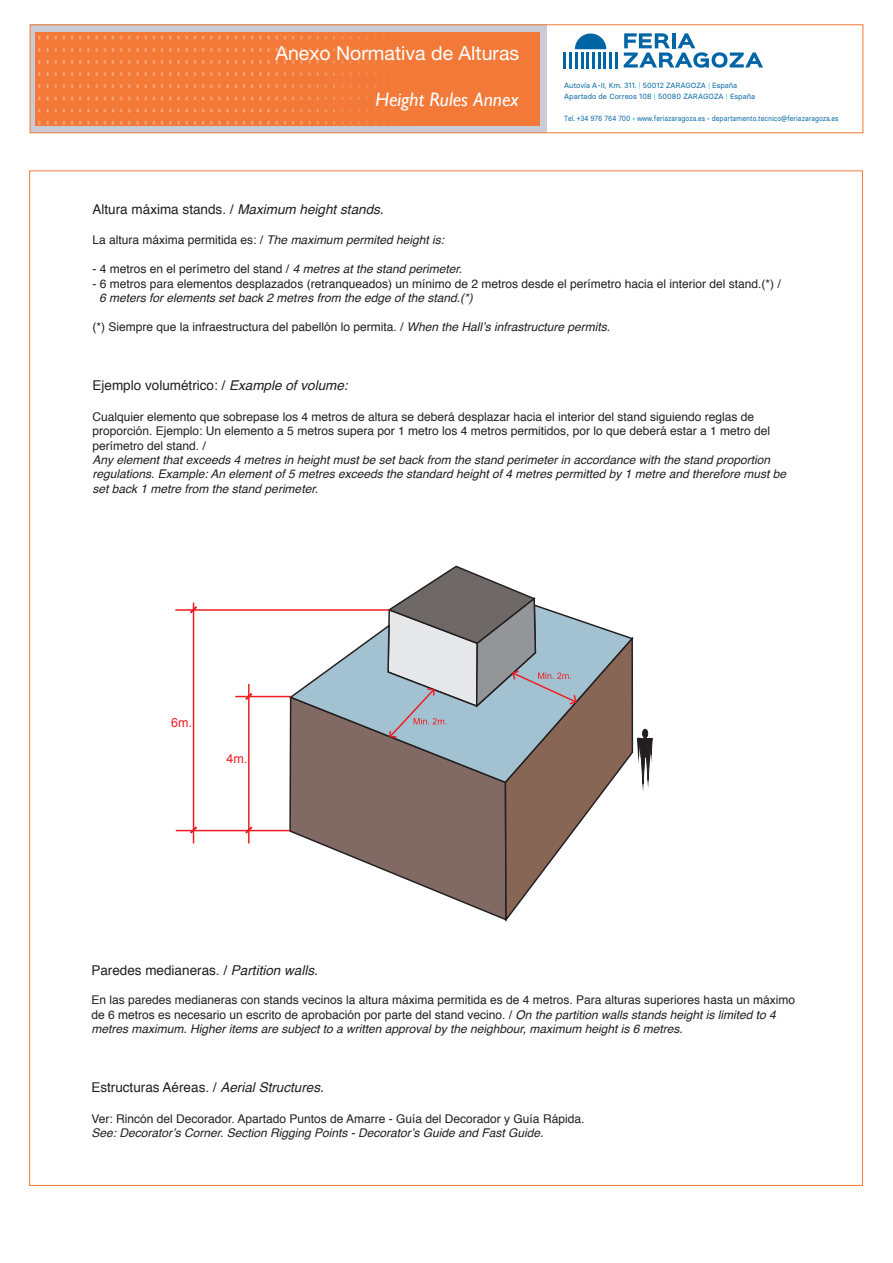
<style>
.page{position:relative;width:893px;height:1263px;background:#fff}
.page>*{position:absolute;margin:0;border:0;box-sizing:border-box;transform-origin:0 0}
.t1{font:19.5px "Helvetica Neue LT Std";color:#fff}
.t2{font:italic 19.5px "Gill Sans";color:#fff}
.t3{font:13.5px "Helvetica";color:#231f20}
.t4{font:12.6px "Arial";color:#ee1d23}
.t5{font:12px/14.4px "Helvetica";color:#231f20}
.t6{font:italic 12px/14.4px "Helvetica";color:#231f20}
.t7{font:7.5px/10.9px "Basier Square";color:#0065a4}
.t8{font:7.5px "Basier Square";color:#0065a4;scale:.9 1}
.s1{color:#42c3dc}
.s2{font-style:italic}
</style>
<div class="page">
<div style="left:30px;top:25px;width:516px;height:108px;background:#c9ccd4"></div>
<div style="left:30px;top:24px;width:833px;height:109px;border:1px solid #f37937"></div>
<hr style="left:563px;top:52px;width:3px;height:16px;background:#0065a4">
<hr style="left:609px;top:52px;width:3px;height:16px;background:#0065a4">
<hr style="left:615px;top:52px;width:3px;height:16px;background:#0065a4">
<hr style="left:569px;top:52px;width:3px;height:16px;background:#0065a4">
<svg style="left:575px;top:34px;width:31px;height:34px"></svg>
<svg style="left:624px;top:33px;width:139px;height:35px"></svg>
<img style="left:36px;top:32px;width:503px;height:94px">
<svg style="left:289px;top:784px;width:98px;height:88px"></svg>
<svg style="left:288px;top:626px;width:99px;height:158px"></svg>
<hr style="left:176px;top:830px;width:114px;height:1px;background:#ee1d23">
<hr style="left:248px;top:684px;width:2px;height:159px;background:#ee1d23">
<svg style="left:243px;top:690px;width:12px;height:12px"></svg>
<svg style="left:243px;top:824px;width:12px;height:12px"></svg>
<hr style="left:235px;top:696px;width:56px;height:1px;background:#ee1d23">
<hr style="left:175px;top:609px;width:214px;height:2px;background:#ee1d23">
<hr style="left:193px;top:602px;width:1px;height:241px;background:#ee1d23">
<svg style="left:188px;top:604px;width:11px;height:12px"></svg>
<svg style="left:188px;top:824px;width:11px;height:12px"></svg>
<svg style="left:387px;top:565px;width:265px;height:357px"></svg>
<h1 class="t1" style="left:275px;top:42px;width:245px">Anexo Normativa de Alturas</h1>
<h1 class="t2" style="left:375px;top:88px;width:145px">Height Rules Annex</h1>
<p class="t7" style="left:564px;top:80px;width:193px">Autovía A-II, Km. 311. <span class="s1">|</span> 50012 ZARAGOZA <span class="s1">|</span> España<br>Apartado de Correos 108 <span class="s1">|</span> 50080 ZARAGOZA <span class="s1">|</span> España</p>
<p class="t8" style="left:564px;top:114px;width:307px">Tel. +34 976 764 700 <span class="s1">•</span> www.feriazaragoza.es <span class="s1">•</span> departamento.tecnico@feriazaragoza.es</p>
<p class="t3" style="left:93px;top:199px;width:293px">Altura máxima stands. / <span class="s2">Maximum height stands.</span></p>
<p class="t5" style="left:93px;top:233px;width:353px">La altura máxima permitida es: / <span class="s2">The maximum permited height is:</span></p>
<p class="t5" style="left:93px;top:262px;width:371px">- 4 metros en el perímetro del stand / <span class="s2">4 metres at the stand perimeter.</span></p>
<p class="t5" style="left:93px;top:277px;width:690px">- 6 metros para elementos desplazados (retranqueados) un mínimo de 2 metros desde el perímetro hacia el interior del stand.(*) /</p>
<p class="t6" style="left:99px;top:291px;width:375px">6 meters for elements set back 2 metres from the edge of the stand.(*)</p>
<p class="t5" style="left:93px;top:320px;width:519px">(*) Siempre que la infraestructura del pabellón lo permita. / <span class="s2">When the Hall’s infrastructure permits.</span></p>
<p class="t3" style="left:93px;top:375px;width:257px">Ejemplo volumétrico: / <span class="s2">Example of volume:</span></p>
<p class="t5" style="left:93px;top:410px;width:679px">Cualquier elemento que sobrepase los 4 metros de altura se deberá desplazar hacia el interior del stand siguiendo reglas de proporción. Ejemplo: Un elemento a 5 metros supera por 1 metro los 4 metros permitidos, por lo que deberá estar a 1 metro del perímetro del stand. /</p>
<p class="t6" style="left:93px;top:453px;width:695px">Any element that exceeds 4 metres in height must be set back from the stand perimeter in accordance with the stand proportion regulations. Example: An element of 5 metres exceeds the standard height of 4 metres permitted by 1 metre and therefore must be set back 1 metre from the stand perimeter.</p>
<p class="t4" style="left:171px;top:714px;width:22px">6m.</p>
<p class="t4" style="left:226px;top:750px;width:22px">4m.</p>
<p class="t3" style="left:91px;top:960px;width:228px">Paredes medianeras. / <span class="s2">Partition walls.</span></p>
<p class="t5" style="left:91px;top:993px;width:705px">En las paredes medianeras con stands vecinos la altura máxima permitida es de 4 metros. Para alturas superiores hasta un máximo de 6 metros es necesario un escrito de aprobación por parte del stand vecino. / <span class="s2">On the partition walls stands height is limited to 4 metres maximum. Higher items are subject to a written approval by the neighbour, maximum height is 6 metres.</span></p>
<p class="t3" style="left:91px;top:1077px;width:234px">Estructuras Aéreas. / <span class="s2">Aerial Structures.</span></p>
<p class="t5" style="left:91px;top:1112px;width:494px">Ver: Rincón del Decorador. Apartado Puntos de Amarre - Guía del Decorador y Guía Rápida.</p>
<p class="t6" style="left:91px;top:1126px;width:454px">See: Decorator’s Corner. Section Rigging Points - Decorator’s Guide and Fast Guide.</p>
</div>
